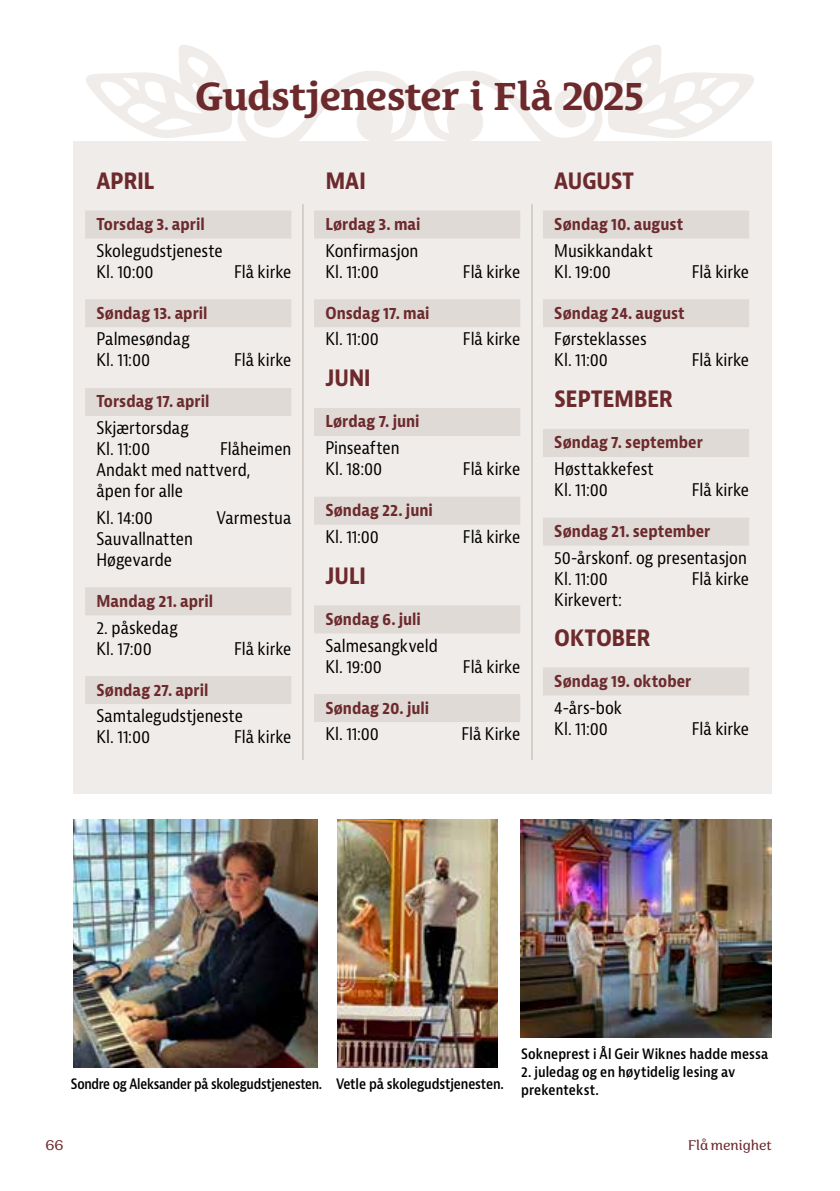
<style>
.page{position:relative;width:840px;height:1191px;background:#fff}
.page>*{position:absolute;margin:0;border:0;box-sizing:border-box;transform-origin:0 0}
.t1{font:700 40px "Le Monde Courrier Std";letter-spacing:-.015em;color:#6d2a2d}
.t2{font:700 condensed 24px "Bernina Sans";letter-spacing:-.02em;color:#6d2a2d;scale:.95 1}
.t3{font:condensed 17px/21px "Bernina Sans";color:#000;scale:.95 1}
.t4{font:700 condensed 16px "Bernina Sans";letter-spacing:.005em;color:#6d2a2d;scale:.95 1}
.t5{font:300 16px "Sirenia";color:#6d2a2d}
.t6{font:600 condensed 14px/18px "Bernina Sans";color:#000;scale:.95 1}
.t7{font:600 condensed 14px "Bernina Sans";letter-spacing:-.02em;color:#000;scale:.92 1}
</style>
<div class="page">
<svg style="left:86px;top:45px;width:668px;height:96px"></svg>
<div style="left:74px;top:141px;width:697px;height:653px;background:#f0ecea"></div>
<div style="left:85px;top:210px;width:206px;height:28px;background:#dfdad6"></div>
<div style="left:85px;top:299px;width:206px;height:28px;background:#dfdad6"></div>
<div style="left:85px;top:388px;width:206px;height:28px;background:#dfdad6"></div>
<div style="left:85px;top:587px;width:206px;height:28px;background:#dfdad6"></div>
<div style="left:85px;top:676px;width:206px;height:28px;background:#dfdad6"></div>
<div style="left:314px;top:210px;width:206px;height:28px;background:#dfdad6"></div>
<div style="left:314px;top:299px;width:206px;height:28px;background:#dfdad6"></div>
<div style="left:314px;top:408px;width:206px;height:28px;background:#dfdad6"></div>
<div style="left:314px;top:496px;width:206px;height:28px;background:#dfdad6"></div>
<div style="left:314px;top:605px;width:206px;height:28px;background:#dfdad6"></div>
<div style="left:314px;top:694px;width:206px;height:28px;background:#dfdad6"></div>
<div style="left:542px;top:210px;width:206px;height:28px;background:#dfdad6"></div>
<div style="left:542px;top:299px;width:206px;height:28px;background:#dfdad6"></div>
<div style="left:542px;top:429px;width:206px;height:28px;background:#dfdad6"></div>
<div style="left:542px;top:517px;width:206px;height:28px;background:#dfdad6"></div>
<div style="left:542px;top:667px;width:206px;height:28px;background:#dfdad6"></div>
<hr style="left:302px;top:204px;width:1px;height:556px;background:#bbb2a9">
<hr style="left:531px;top:204px;width:1px;height:556px;background:#bbb2a9">
<img style="left:337px;top:820px;width:160px;height:247px">
<img style="left:74px;top:820px;width:243px;height:247px">
<img style="left:520px;top:820px;width:251px;height:217px">
<h1 class="t1" style="left:195px;top:73px;width:450px">Gudstjenester i Flå 2025</h1>
<h2 class="t2" style="left:96px;top:165px;width:62px">APRIL</h2>
<p class="t4" style="left:96px;top:214px;width:115px">Torsdag 3. april</p>
<p class="t3" style="left:96px;top:240px;width:134px">Skolegudstjeneste<br>Kl. 10:00</p>
<p class="t3" style="left:234px;top:261px;width:62px">Flå kirke</p>
<h2 class="t2" style="left:325px;top:165px;width:44px">MAI</h2>
<p class="t4" style="left:325px;top:214px;width:102px">Lørdag 3. mai</p>
<p class="t3" style="left:325px;top:240px;width:99px">Konfirmasjon<br>Kl. 11:00</p>
<p class="t3" style="left:462px;top:261px;width:62px">Flå kirke</p>
<h2 class="t2" style="left:554px;top:165px;width:86px">AUGUST</h2>
<p class="t4" style="left:554px;top:214px;width:137px">Søndag 10. august</p>
<p class="t3" style="left:554px;top:240px;width:105px">Musikkandakt<br>Kl. 19:00</p>
<p class="t3" style="left:691px;top:261px;width:62px">Flå kirke</p>
<p class="t4" style="left:96px;top:303px;width:118px">Søndag 13. april</p>
<p class="t3" style="left:96px;top:329px;width:100px">Palmesøndag<br>Kl. 11:00</p>
<p class="t3" style="left:234px;top:350px;width:62px">Flå kirke</p>
<p class="t4" style="left:96px;top:391px;width:120px">Torsdag 17. april</p>
<p class="t3" style="left:96px;top:418px;width:99px">Skjærtorsdag<br>Kl. 11:00</p>
<p class="t3" style="left:96px;top:439px;width:206px;text-indent:124px">Flåheimen<br>Andakt med nattverd,<br>åpen for alle</p>
<p class="t3" style="left:96px;top:507px;width:61px">Kl. 14:00</p>
<p class="t3" style="left:216px;top:507px;width:80px">Varmestua</p>
<p class="t3" style="left:96px;top:528px;width:103px">Sauvallnatten<br>Høgevarde</p>
<p class="t4" style="left:96px;top:591px;width:124px">Mandag 21. april</p>
<p class="t3" style="left:96px;top:617px;width:87px">2. påskedag<br>Kl. 17:00</p>
<p class="t3" style="left:234px;top:638px;width:62px">Flå kirke</p>
<p class="t4" style="left:96px;top:679px;width:119px">Søndag 27. april</p>
<p class="t3" style="left:96px;top:706px;width:155px">Samtalegudstjeneste<br>Kl. 11:00</p>
<p class="t3" style="left:234px;top:727px;width:62px">Flå kirke</p>
<p class="t4" style="left:325px;top:303px;width:111px">Onsdag 17. mai</p>
<p class="t3" style="left:325px;top:329px;width:58px">Kl. 11:00</p>
<p class="t3" style="left:462px;top:329px;width:62px">Flå kirke</p>
<h2 class="t2" style="left:325px;top:362px;width:49px">JUNI</h2>
<p class="t4" style="left:325px;top:411px;width:101px">Lørdag 7. juni</p>
<p class="t3" style="left:325px;top:438px;width:80px">Pinseaften<br>Kl. 18:00</p>
<p class="t3" style="left:462px;top:459px;width:62px">Flå kirke</p>
<p class="t4" style="left:325px;top:500px;width:115px">Søndag 22. juni</p>
<p class="t3" style="left:325px;top:526px;width:58px">Kl. 11:00</p>
<p class="t3" style="left:462px;top:526px;width:62px">Flå kirke</p>
<h2 class="t2" style="left:325px;top:560px;width:44px">JULI</h2>
<p class="t4" style="left:325px;top:609px;width:102px">Søndag 6. juli</p>
<p class="t3" style="left:325px;top:635px;width:120px">Salmesangkveld<br>Kl. 19:00</p>
<p class="t3" style="left:462px;top:656px;width:62px">Flå kirke</p>
<p class="t4" style="left:325px;top:697px;width:111px">Søndag 20. juli</p>
<p class="t3" style="left:325px;top:724px;width:58px">Kl. 11:00</p>
<p class="t3" style="left:461px;top:724px;width:63px">Flå Kirke</p>
<p class="t4" style="left:554px;top:303px;width:139px">Søndag 24. august</p>
<p class="t3" style="left:554px;top:329px;width:99px">Førsteklasses<br>Kl. 11:00</p>
<p class="t3" style="left:691px;top:350px;width:62px">Flå kirke</p>
<h2 class="t2" style="left:554px;top:383px;width:126px">SEPTEMBER</h2>
<p class="t4" style="left:554px;top:432px;width:158px">Søndag 7. september</p>
<p class="t3" style="left:554px;top:459px;width:106px">Høsttakkefest<br>Kl. 11:00</p>
<p class="t3" style="left:691px;top:480px;width:62px">Flå kirke</p>
<p class="t4" style="left:554px;top:521px;width:166px">Søndag 21. september</p>
<p class="t3" style="left:554px;top:547px;width:204px">50-årskonf. og presentasjon<br>Kl. 11:00</p>
<p class="t3" style="left:691px;top:568px;width:62px">Flå kirke</p>
<p class="t3" style="left:554px;top:589px;width:73px">Kirkevert:</p>
<h2 class="t2" style="left:554px;top:622px;width:103px">OKTOBER</h2>
<p class="t4" style="left:554px;top:671px;width:146px">Søndag 19. oktober</p>
<p class="t3" style="left:554px;top:697px;width:73px">4-års-bok<br>Kl. 11:00</p>
<p class="t3" style="left:691px;top:718px;width:62px">Flå kirke</p>
<p class="t7" style="left:71px;top:1074px;width:472px">Sondre og Aleksander på skolegudstjenesten. Vetle på skolegudstjenesten.</p>
<p class="t6" style="left:521px;top:1044px;width:261px">Sokneprest i Ål Geir Wiknes hadde messa</p>
<p class="t6" style="left:521px;top:1063px;width:227px">2. juledag og en høytidelig lesing av prekentekst.</p>
<p class="t5" style="left:45px;top:1136px;width:20px">66</p>
<p class="t5" style="left:687px;top:1136px;width:85px">Flå menighet</p>
</div>
